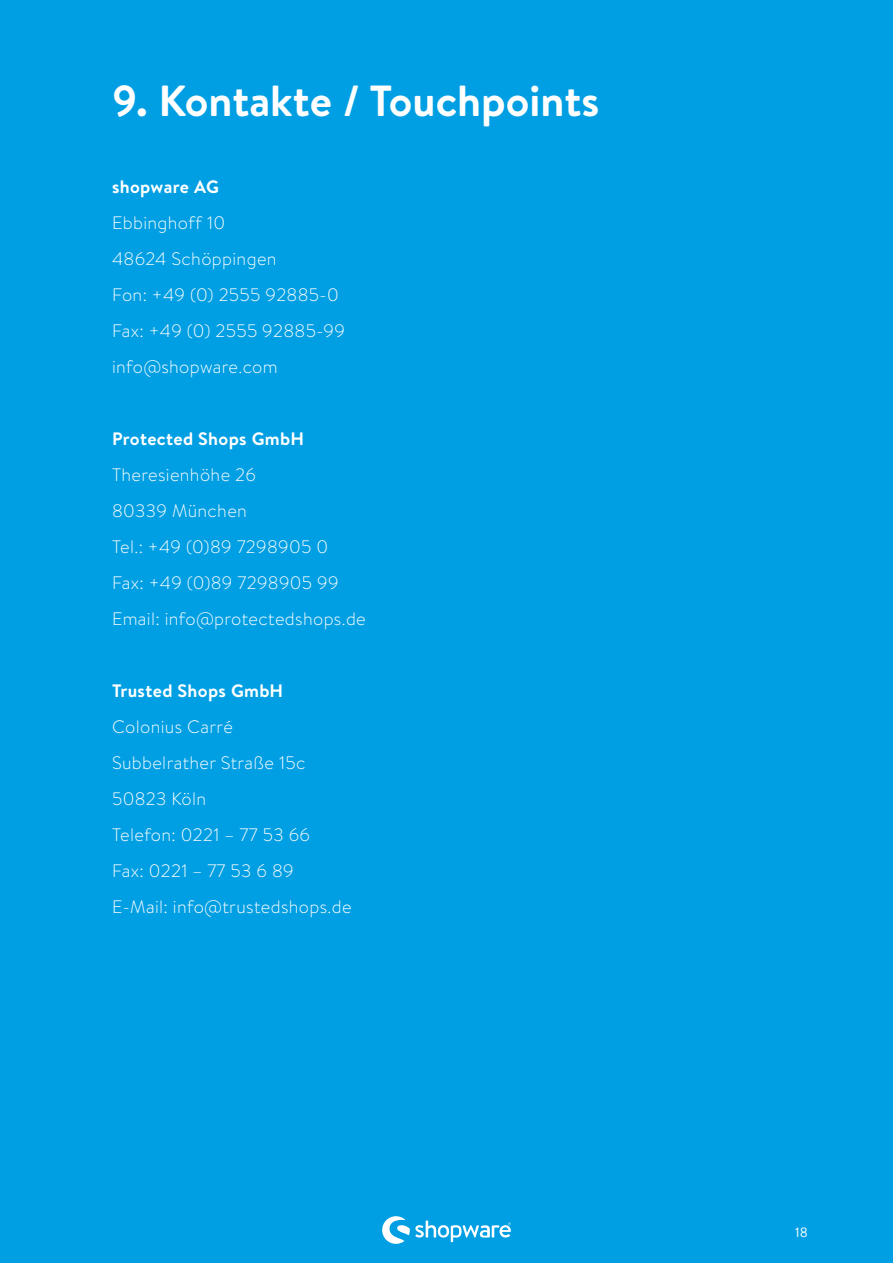
<style>
.page{position:relative;width:893px;height:1263px;background:#009fe3}
.page>*{position:absolute;margin:0;border:0;box-sizing:border-box;transform-origin:0 0}
.t1{font:700 43.5px "Brandon Text";color:#fff}
.t2{font:300 18px "Brandon Text";letter-spacing:.02em;color:#fff}
.t3{font:700 18px "Brandon Text";letter-spacing:.02em;color:#fff}
.t4{font:13.5px "Brandon Text";color:#fff}
</style>
<div class="page">
<svg style="left:382px;top:1216px;width:129px;height:28px"></svg>
<p class="t1" style="left:112px;top:70px;width:489px">9. Kontakte / Touchpoints</p>
<p class="t3" style="left:112px;top:174px;width:109px">shopware AG</p>
<p class="t2" style="left:112px;top:211px;width:115px">Ebbinghoff 10</p>
<p class="t2" style="left:112px;top:247px;width:166px">48624 Schöppingen</p>
<p class="t2" style="left:112px;top:283px;width:228px">Fon: +49 (0) 2555 92885-0</p>
<p class="t2" style="left:112px;top:319px;width:234px">Fax: +49 (0) 2555 92885-99</p>
<p class="t2" style="left:112px;top:355px;width:167px">info@shopware.com</p>
<p class="t3" style="left:112px;top:426px;width:193px">Protected Shops GmbH</p>
<p class="t2" style="left:112px;top:463px;width:145px">Theresienhöhe 26</p>
<p class="t2" style="left:112px;top:499px;width:136px">80339 München</p>
<p class="t2" style="left:112px;top:535px;width:218px">Tel.: +49 (0)89 7298905 0</p>
<p class="t2" style="left:112px;top:571px;width:228px">Fax: +49 (0)89 7298905 99</p>
<p class="t2" style="left:112px;top:607px;width:255px">Email: info@protectedshops.de</p>
<p class="t3" style="left:112px;top:678px;width:173px">Trusted Shops GmbH</p>
<p class="t2" style="left:112px;top:715px;width:122px">Colonius Carré</p>
<p class="t2" style="left:112px;top:751px;width:195px">Subbelrather Straße 15c</p>
<p class="t2" style="left:112px;top:787px;width:96px">50823 Köln</p>
<p class="t2" style="left:112px;top:823px;width:199px">Telefon: 0221 – 77 53 66</p>
<p class="t2" style="left:112px;top:859px;width:183px">Fax: 0221 – 77 53 6 89</p>
<p class="t2" style="left:112px;top:895px;width:241px">E-Mail: info@trustedshops.de</p>
<p class="t4" style="left:795px;top:1223px;width:14px">18</p>
</div>
